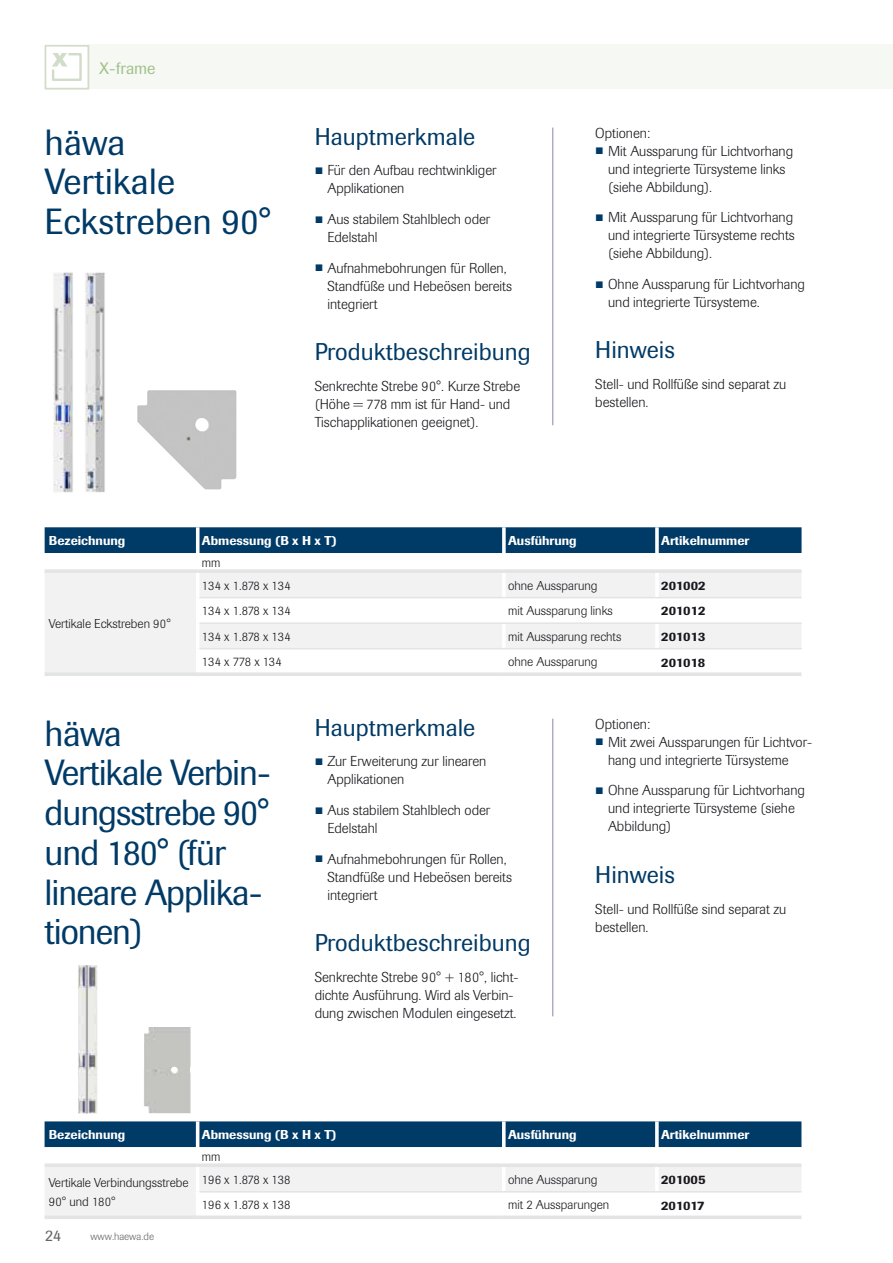
<style>
.page{position:relative;width:893px;height:1263px;background:#fff}
.page>*{position:absolute;margin:0;border:0;box-sizing:border-box;transform-origin:0 0}
.t1{font:36px/39.8px "Imago";letter-spacing:-.03em;color:#003a66}
.t2{font:36px/39.8px "Imago";color:#003a66}
.t3{font:24px "Imago";color:#003a66}
.t4{font:16.5px "Imago";color:#a1c189}
.t5{font:15.9px "Imago";color:#646567}
.t6{font:300 14.25px/18px "Imago";color:#1a171c}
.t7{font:300 12.75px/19.5px "Imago";color:#1a171c}
.t8{font:500 12.75px "Imago";color:#fff}
.t9{font:300 12.75px "Imago";letter-spacing:-.02em;color:#1a171c}
.t10{font:500 12.75px "Imago";color:#1a171c}
.t11{font:300 10.5px "Imago";color:#646567}
.s1{font-family:"Arial";font-weight:400;color:#003a66}
</style>
<div class="page">
<div style="left:88px;top:45px;width:805px;height:44px;background:#f6f8f4"></div>
<svg style="left:45px;top:45px;width:44px;height:45px"></svg>
<img style="left:53px;top:272px;width:20px;height:221px">
<img style="left:85px;top:272px;width:20px;height:221px">
<img style="left:137px;top:390px;width:99px;height:100px">
<img style="left:78px;top:965px;width:113px;height:148px">
<div style="left:107px;top:963px;width:120px;height:64px;background:#fff"></div>
<div style="left:102px;top:1006px;width:41px;height:63px;background:#fff"></div>
<hr style="left:552px;top:128px;width:1px;height:297px;background:#858aa6">
<hr style="left:552px;top:719px;width:1px;height:297px;background:#858aa6">
<div style="left:45px;top:527px;width:756px;height:26px;background:#003a66"></div>
<svg style="left:45px;top:573px;width:756px;height:99px;fill:#f2f2f3"></svg>
<svg style="left:655px;top:527px;width:4px;height:26px"></svg>
<hr style="left:45px;top:569px;width:153px;height:4px;background:#e3e4e4">
<hr style="left:198px;top:569px;width:306px;height:4px;background:#e3e4e4">
<hr style="left:657px;top:569px;width:144px;height:4px;background:#e3e4e4">
<hr style="left:504px;top:569px;width:153px;height:4px;background:#e3e4e4">
<hr style="left:196px;top:527px;width:3px;height:26px;background:#fff">
<svg style="left:502px;top:527px;width:4px;height:26px"></svg>
<hr style="left:655px;top:649px;width:4px;height:23px;background:#fff">
<hr style="left:196px;top:649px;width:3px;height:23px;background:#fff">
<hr style="left:502px;top:649px;width:4px;height:23px;background:#fff">
<hr style="left:655px;top:573px;width:4px;height:24px;background:#fff">
<hr style="left:196px;top:573px;width:3px;height:25px;background:#fff">
<hr style="left:502px;top:573px;width:4px;height:24px;background:#fff">
<hr style="left:655px;top:598px;width:4px;height:24px;background:#fff">
<hr style="left:196px;top:598px;width:3px;height:25px;background:#fff">
<hr style="left:502px;top:598px;width:4px;height:24px;background:#fff">
<hr style="left:655px;top:624px;width:4px;height:24px;background:#fff">
<hr style="left:196px;top:623px;width:3px;height:26px;background:#fff">
<hr style="left:502px;top:624px;width:4px;height:24px;background:#fff">
<hr style="left:199px;top:648px;width:305px;height:1px;background:#e3e4e4">
<hr style="left:657px;top:648px;width:144px;height:1px;background:#e3e4e4">
<hr style="left:504px;top:648px;width:153px;height:1px;background:#e3e4e4">
<hr style="left:199px;top:597px;width:305px;height:1px;background:#e3e4e4">
<hr style="left:657px;top:597px;width:144px;height:1px;background:#e3e4e4">
<hr style="left:504px;top:597px;width:153px;height:1px;background:#e3e4e4">
<hr style="left:199px;top:622px;width:305px;height:2px;background:#e3e4e4">
<hr style="left:657px;top:622px;width:144px;height:2px;background:#e3e4e4">
<hr style="left:504px;top:622px;width:153px;height:2px;background:#e3e4e4">
<hr style="left:198px;top:672px;width:306px;height:4px;background:#e3e4e4">
<hr style="left:504px;top:672px;width:153px;height:4px;background:#e3e4e4">
<hr style="left:657px;top:672px;width:144px;height:4px;background:#e3e4e4">
<hr style="left:45px;top:672px;width:153px;height:4px;background:#e3e4e4">
<div style="left:45px;top:1121px;width:756px;height:26px;background:#003a66"></div>
<svg style="left:45px;top:1167px;width:756px;height:48px"></svg>
<svg style="left:655px;top:1121px;width:4px;height:26px"></svg>
<svg style="left:45px;top:1163px;width:153px;height:4px"></svg>
<svg style="left:198px;top:1163px;width:306px;height:4px"></svg>
<svg style="left:657px;top:1163px;width:144px;height:4px"></svg>
<svg style="left:504px;top:1163px;width:153px;height:4px"></svg>
<hr style="left:196px;top:1121px;width:3px;height:26px;background:#fff">
<svg style="left:502px;top:1121px;width:4px;height:26px"></svg>
<hr style="left:655px;top:1167px;width:4px;height:24px;background:#fff">
<hr style="left:196px;top:1167px;width:3px;height:25px;background:#fff">
<hr style="left:502px;top:1167px;width:4px;height:24px;background:#fff">
<hr style="left:655px;top:1192px;width:4px;height:23px;background:#fff">
<hr style="left:196px;top:1192px;width:3px;height:23px;background:#fff">
<hr style="left:502px;top:1192px;width:4px;height:23px;background:#fff">
<hr style="left:199px;top:1191px;width:305px;height:1px;background:#e3e4e4">
<hr style="left:657px;top:1191px;width:144px;height:1px;background:#e3e4e4">
<hr style="left:504px;top:1191px;width:153px;height:1px;background:#e3e4e4">
<svg style="left:198px;top:1215px;width:306px;height:4px"></svg>
<svg style="left:504px;top:1215px;width:153px;height:4px"></svg>
<svg style="left:657px;top:1215px;width:144px;height:4px"></svg>
<hr style="left:45px;top:1215px;width:153px;height:4px;background:#e3e4e4">
<p class="t4" style="left:99px;top:59px;width:58px">X-frame</p>
<h1 class="t2" style="left:45px;top:122px;width:228px">häwa<br>Vertikale<br>Eckstreben 90°</h1>
<h2 class="t3" style="left:315px;top:122px;width:162px">Hauptmerkmale</h2>
<p class="t6" style="left:327px;top:162px;width:171px;text-indent:-13px"><span class="s1">■</span> Für den Aufbau rechtwinkliger<br>Applikationen</p>
<p class="t6" style="left:327px;top:210px;width:164px;text-indent:-13px"><span class="s1">■</span> Aus stabilem Stahlblech oder<br>Edelstahl</p>
<p class="t6" style="left:327px;top:259px;width:186px;text-indent:-13px"><span class="s1">■</span> Aufnahmebohrungen für Rollen,<br>Standfüße und Hebeösen bereits integriert</p>
<h2 class="t3" style="left:315px;top:338px;width:218px">Produktbeschreibung</h2>
<p class="t6" style="left:315px;top:377px;width:207px">Senkrechte Strebe 90°. Kurze Strebe (Höhe = 778 mm ist für Hand- und<br>Tischapplikationen geeignet).</p>
<p class="t6" style="left:595px;top:124px;width:57px">Optionen:</p>
<p class="t6" style="left:608px;top:142px;width:186px;text-indent:-13px"><span class="s1">■</span> Mit Aussparung für Lichtvorhang und integrierte Türsysteme links (siehe Abbildung).</p>
<p class="t6" style="left:608px;top:209px;width:188px;text-indent:-13px"><span class="s1">■</span> Mit Aussparung für Lichtvorhang und integrierte Türsysteme rechts (siehe Abbildung).</p>
<p class="t6" style="left:608px;top:275px;width:198px;text-indent:-13px"><span class="s1">■</span> Ohne Aussparung für Lichtvorhang und integrierte Türsysteme.</p>
<h2 class="t3" style="left:595px;top:336px;width:81px">Hinweis</h2>
<p class="t6" style="left:595px;top:375px;width:192px">Stell- und Rollfüße sind separat zu bestellen.</p>
<p class="t8" style="left:49px;top:533px;width:78px">Bezeichnung</p>
<p class="t8" style="left:202px;top:533px;width:136px">Abmessung (B x H x T)</p>
<p class="t8" style="left:508px;top:533px;width:70px">Ausführung</p>
<p class="t8" style="left:661px;top:533px;width:90px">Artikelnummer</p>
<p class="t7" style="left:202px;top:553px;width:20px">mm</p>
<p class="t7" style="left:49px;top:614px;width:123px">Vertikale Eckstreben 90°</p>
<p class="t9" style="left:202px;top:578px;width:90px">134 x 1.878 x 134</p>
<p class="t7" style="left:508px;top:576px;width:91px">ohne Aussparung</p>
<p class="t10" style="left:661px;top:578px;width:46px">201002</p>
<p class="t9" style="left:202px;top:604px;width:90px">134 x 1.878 x 134</p>
<p class="t7" style="left:508px;top:601px;width:106px">mit Aussparung links</p>
<p class="t10" style="left:661px;top:603px;width:46px">201012</p>
<p class="t9" style="left:202px;top:629px;width:90px">134 x 1.878 x 134</p>
<p class="t7" style="left:508px;top:627px;width:115px">mit Aussparung rechts</p>
<p class="t10" style="left:661px;top:629px;width:46px">201013</p>
<p class="t9" style="left:202px;top:655px;width:82px">134 x 778 x 134</p>
<p class="t7" style="left:508px;top:652px;width:91px">ohne Aussparung</p>
<p class="t10" style="left:661px;top:654px;width:46px">201018</p>
<h1 class="t1" style="left:45px;top:713px;width:228px">häwa<br>Vertikale Verbin&shy;dungsstrebe 90° und 180° (für lineare Applika&shy;tionen)</h1>
<h2 class="t3" style="left:315px;top:713px;width:162px">Hauptmerkmale</h2>
<p class="t6" style="left:327px;top:753px;width:160px;text-indent:-13px"><span class="s1">■</span> Zur Erweiterung zur linearen<br>Applikationen</p>
<p class="t6" style="left:327px;top:801px;width:164px;text-indent:-13px"><span class="s1">■</span> Aus stabilem Stahlblech oder<br>Edelstahl</p>
<p class="t6" style="left:327px;top:850px;width:186px;text-indent:-13px"><span class="s1">■</span> Aufnahmebohrungen für Rollen,<br>Standfüße und Hebeösen bereits integriert</p>
<h2 class="t3" style="left:315px;top:929px;width:218px">Produktbeschreibung</h2>
<p class="t6" style="left:315px;top:968px;width:205px">Senkrechte Strebe 90° + 180°, licht&shy;dichte Ausführung. Wird als Verbin&shy;dung zwischen Modulen eingesetzt.</p>
<p class="t6" style="left:595px;top:715px;width:57px">Optionen:</p>
<p class="t6" style="left:608px;top:733px;width:206px;text-indent:-13px"><span class="s1">■</span> Mit zwei Aussparungen für Lichtvor&shy;hang und integrierte Türsysteme</p>
<p class="t6" style="left:608px;top:782px;width:198px;text-indent:-13px"><span class="s1">■</span> Ohne Aussparung für Lichtvorhang und integrierte Türsysteme (siehe<br>Abbildung)</p>
<h2 class="t3" style="left:595px;top:860px;width:81px">Hinweis</h2>
<p class="t6" style="left:595px;top:900px;width:192px">Stell- und Rollfüße sind separat zu bestellen.</p>
<p class="t8" style="left:49px;top:1127px;width:78px">Bezeichnung</p>
<p class="t8" style="left:202px;top:1127px;width:136px">Abmessung (B x H x T)</p>
<p class="t8" style="left:508px;top:1127px;width:70px">Ausführung</p>
<p class="t8" style="left:661px;top:1127px;width:90px">Artikelnummer</p>
<p class="t7" style="left:202px;top:1147px;width:20px">mm</p>
<p class="t7" style="left:49px;top:1173px;width:141px">Vertikale Verbindungsstrebe<br>90° und 180°</p>
<p class="t9" style="left:202px;top:1172px;width:90px">196 x 1.878 x 138</p>
<p class="t7" style="left:508px;top:1170px;width:91px">ohne Aussparung</p>
<p class="t10" style="left:661px;top:1172px;width:46px">201005</p>
<p class="t9" style="left:202px;top:1198px;width:90px">196 x 1.878 x 138</p>
<p class="t7" style="left:508px;top:1195px;width:103px">mit 2 Aussparungen</p>
<p class="t10" style="left:661px;top:1197px;width:45px">201017</p>
<p class="t5" style="left:45px;top:1226px;width:17px">24</p>
<p class="t11" style="left:90px;top:1231px;width:65px">www.haewa.de</p>
</div>
